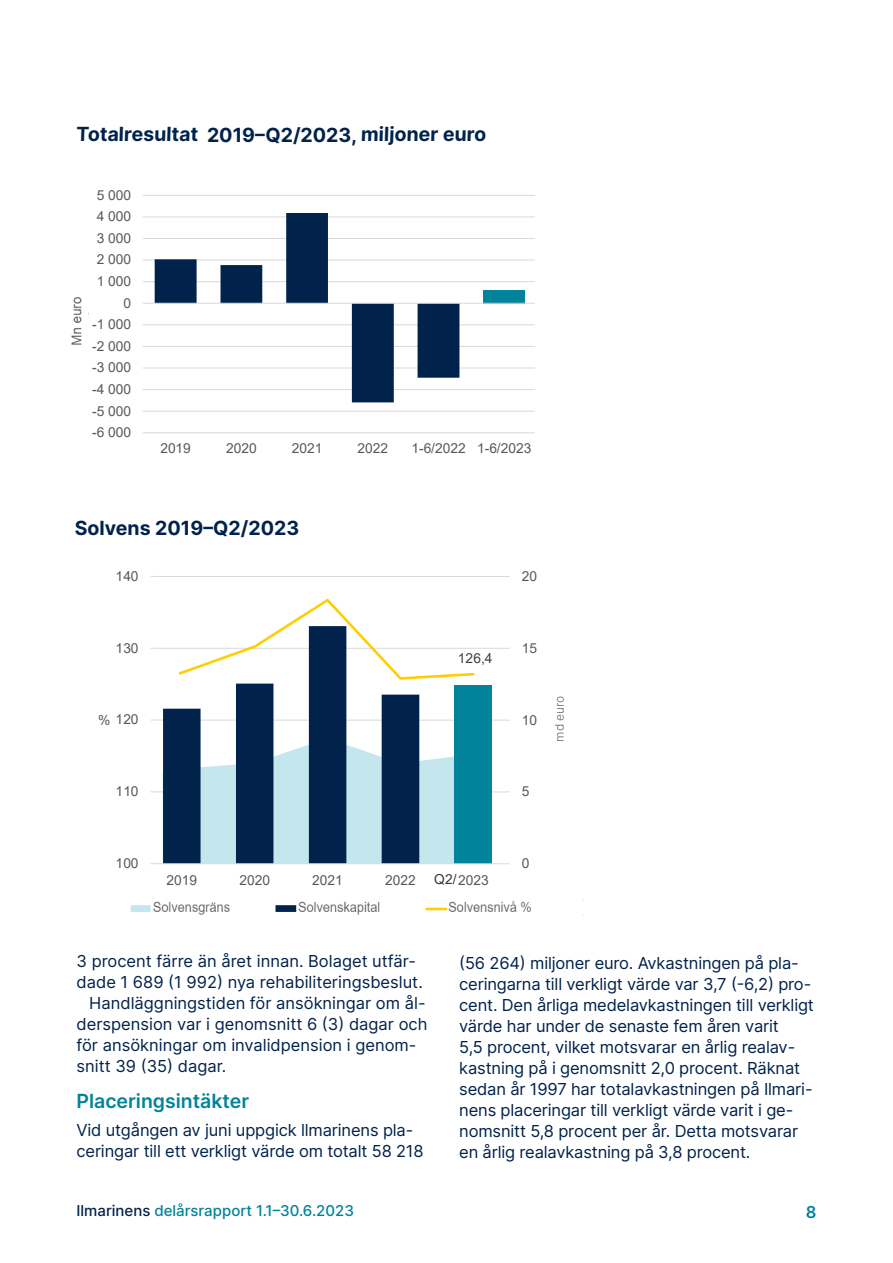
<style>
.page{position:relative;width:893px;height:1263px;background:#fff}
.page>*{position:absolute;margin:0;border:0;box-sizing:border-box;transform-origin:0 0}
.H6_-_kaavioiden_otsi{font:700 19.5px "Inter";color:#00224b}
.H5_-_Väliotsikko{font:600 19.5px "Inter";color:#00839b}
.Leipis{font:16.5px/21px "Inter";letter-spacing:-.01em;color:#00224b}
.Leipis___3mm_sisenny{font:16.5px/21px "Inter";color:#00224b}
.t1{font:600 16.5px "Inter";color:#00839b}
.t2{font:500 15px "Inter";color:#00839b}
.t3{font:13.8px "Arial";color:#585858}
.t4{font:13.8px "Arial";color:#3e3e3e}
.Leipis___3mm_sisenny-2{font:300 12px "Inter";color:#656669}
.s1{color:#36363a}
.s2{color:#00224b}
</style>
<div class="page">
<img style="left:71px;top:297px;width:11px;height:48px">
<hr style="left:143px;top:432px;width:392px;height:1px;background:#dadada">
<hr style="left:143px;top:411px;width:392px;height:1px;background:#dadada">
<hr style="left:143px;top:389px;width:392px;height:1px;background:#dadada">
<hr style="left:143px;top:367px;width:392px;height:1px;background:#dadada">
<hr style="left:143px;top:346px;width:392px;height:1px;background:#dadada">
<hr style="left:143px;top:324px;width:392px;height:1px;background:#dadada">
<hr style="left:143px;top:281px;width:392px;height:1px;background:#dadada">
<hr style="left:143px;top:260px;width:392px;height:1px;background:#dadada">
<hr style="left:143px;top:238px;width:392px;height:1px;background:#dadada">
<hr style="left:143px;top:216px;width:392px;height:1px;background:#dadada">
<hr style="left:143px;top:195px;width:392px;height:1px;background:#dadada">
<div style="left:483px;top:290px;width:42px;height:13px;background:#00839b"></div>
<svg style="left:155px;top:213px;width:304px;height:189px"></svg>
<hr style="left:143px;top:303px;width:392px;height:1px;background:#dadada">
<svg style="left:151px;top:720px;width:12px;height:1px"></svg>
<svg style="left:151px;top:576px;width:12px;height:1px"></svg>
<hr style="left:163px;top:791px;width:347px;height:1px;background:#dadada">
<hr style="left:163px;top:720px;width:347px;height:1px;background:#dadada">
<hr style="left:163px;top:648px;width:347px;height:1px;background:#dadada">
<hr style="left:163px;top:576px;width:347px;height:1px;background:#dadada">
<svg style="left:151px;top:738px;width:304px;height:126px"></svg>
<div style="left:455px;top:686px;width:37px;height:178px;background:#00839b"></div>
<svg style="left:163px;top:696px;width:256px;height:167px;fill:#00224b"></svg>
<hr style="left:163px;top:863px;width:347px;height:1px;background:#dadada">
<svg style="left:151px;top:598px;width:325px;height:98px"></svg>
<div style="left:136px;top:660px;width:43px;height:28px;background:#fff"></div>
<img style="left:130px;top:900px;width:454px;height:16px">
<h6 class="H6_-_kaavioiden_otsi" style="left:76px;top:120px;width:412px">Totalresultat 2019–Q2/2023, miljoner euro</h6>
<p class="t3" style="left:97px;top:185px;width:36px">5 000</p>
<p class="t3" style="left:97px;top:207px;width:36px">4 000</p>
<p class="t3" style="left:97px;top:228px;width:36px">3 000</p>
<p class="t3" style="left:97px;top:250px;width:36px">2 000</p>
<p class="t3" style="left:97px;top:272px;width:36px">1 000</p>
<p class="t3" style="left:123px;top:293px;width:9px">0</p>
<p class="t3" style="left:92px;top:315px;width:40px">-1 000</p>
<p class="t3" style="left:92px;top:336px;width:40px">-2 000</p>
<p class="t3" style="left:92px;top:358px;width:40px">-3 000</p>
<p class="t3" style="left:92px;top:380px;width:40px">-4 000</p>
<p class="t3" style="left:92px;top:401px;width:40px">-5 000</p>
<p class="t3" style="left:92px;top:423px;width:40px">-6 000</p>
<p class="t3" style="left:160px;top:439px;width:32px">2019</p>
<p class="t3" style="left:226px;top:439px;width:32px">2020</p>
<p class="t3" style="left:292px;top:439px;width:32px">2021</p>
<p class="t3" style="left:358px;top:439px;width:32px">2022</p>
<p class="t3" style="left:412px;top:439px;width:121px">1-6/2022 1-6/2023</p>
<h6 class="H6_-_kaavioiden_otsi" style="left:75px;top:513px;width:226px">Solvens 2019–Q2/2023</h6>
<p class="t3" style="left:116px;top:566px;width:24px">140</p>
<p class="t3" style="left:116px;top:638px;width:24px">130</p>
<p class="t3" style="left:98px;top:710px;width:42px">% 120</p>
<p class="t3" style="left:116px;top:782px;width:24px">110</p>
<p class="t3" style="left:116px;top:854px;width:24px">100</p>
<p class="t4" style="left:458px;top:649px;width:36px">126,4</p>
<p class="t3" style="left:166px;top:870px;width:32px">2019</p>
<p class="t3" style="left:239px;top:870px;width:32px">2020</p>
<p class="t3" style="left:312px;top:870px;width:32px">2021</p>
<p class="t3" style="left:385px;top:870px;width:32px">2022</p>
<p class="t3" style="left:434px;top:870px;width:56px"><span class="s1">Q2/</span>2023</p>
<p class="t3" style="left:172px;top:870px;width:32px">2013</p>
<p class="t3" style="left:244px;top:870px;width:32px">2014</p>
<p class="t3" style="left:317px;top:870px;width:32px">2015</p>
<p class="t3" style="left:390px;top:870px;width:32px">2016</p>
<p class="t3" style="left:463px;top:870px;width:32px">2017</p>
<p class="t3" style="left:522px;top:566px;width:17px">20</p>
<p class="t3" style="left:522px;top:638px;width:17px">15</p>
<p class="Leipis___3mm_sisenny-2" style="left:551px;top:741px;width:48px;rotate:-90deg">md euro</p>
<p class="t3" style="left:522px;top:711px;width:61px">10 mrd. €</p>
<p class="t3" style="left:522px;top:782px;width:9px">5</p>
<p class="t3" style="left:522px;top:854px;width:9px">0</p>
<p class="Leipis___3mm_sisenny" style="left:77px;top:950px;width:348px">3 procent färre än året innan. Bolaget utfär&shy;dade 1 689 (1 992) nya rehabiliteringsbeslut.</p>
<p class="Leipis___3mm_sisenny" style="left:77px;top:992px;width:352px;text-indent:13px">Handläggningstiden för ansökningar om ål&shy;derspension var i genomsnitt 6 (3) dagar och för ansökningar om invalidpension i genom&shy;snitt 39 (35) dagar.</p>
<h5 class="H5_-_Väliotsikko" style="left:77px;top:1086px;width:174px">Placeringsintäkter</h5>
<p class="Leipis" style="left:77px;top:1119px;width:349px">Vid utgången av juni uppgick llmarinens pla&shy;ceringar till ett verkligt värde om totalt 58 218</p>
<p class="Leipis" style="left:459px;top:952px;width:356px">(56 264) miljoner euro. Avkastningen på pla&shy;ceringarna till verkligt värde var 3,7 (-6,2) pro&shy;cent. Den årliga medelavkastningen till verkligt värde har under de senaste fem åren varit<br>5,5 procent, vilket motsvarar en årlig realav&shy;kastning på i genomsnitt 2,0 procent. Räknat sedan år 1997 har totalavkastningen på Ilmari&shy;nens placeringar till verkligt värde varit i ge&shy;nomsnitt 5,8 procent per år. Detta motsvarar en årlig realavkastning på 3,8 procent.</p>
<p class="t2" style="left:77px;top:1200px;width:279px"><span class="s2">Ilmarinens</span> delårsrapport 1.1–30.6.2023</p>
<p class="t1" style="left:806px;top:1200px;width:12px">8</p>
</div>
